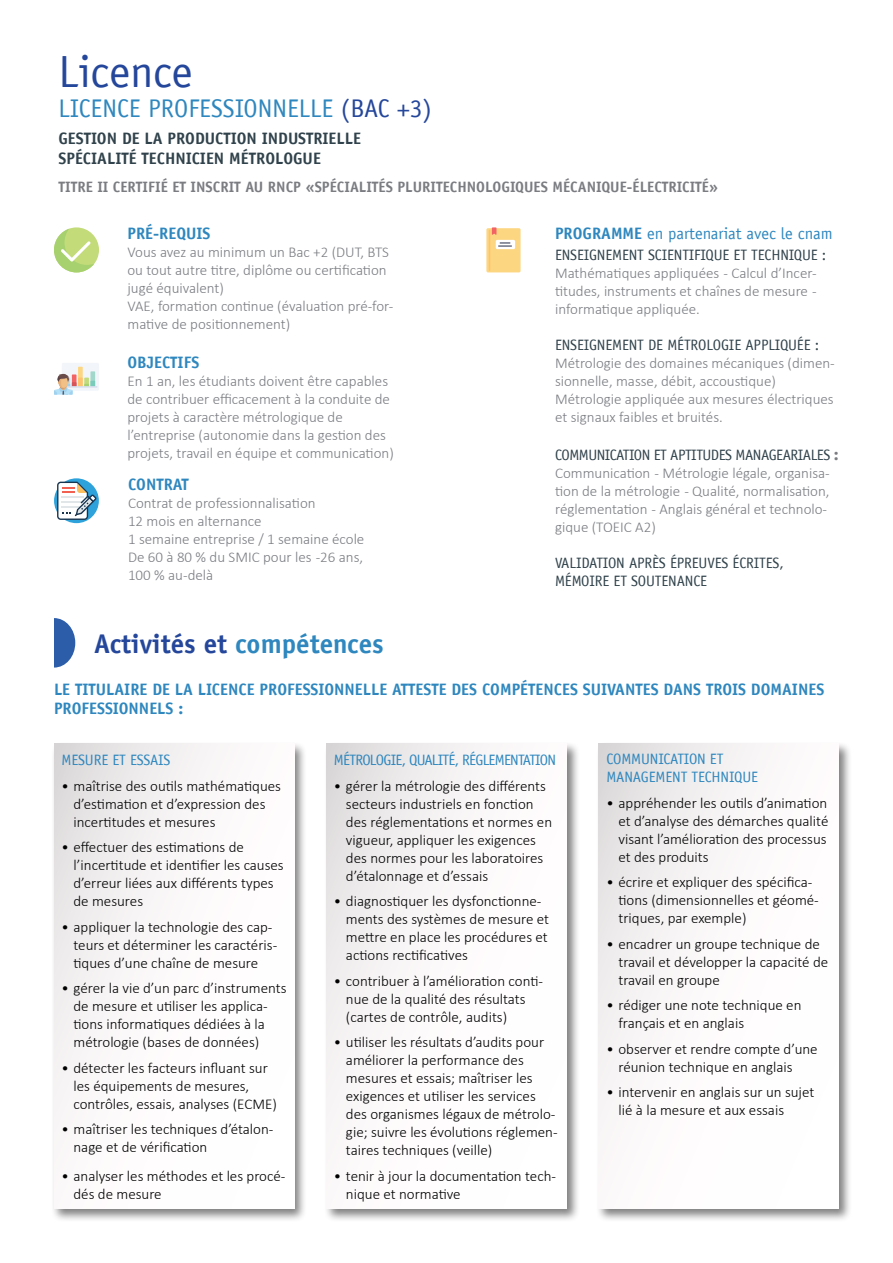
<style>
.page{position:relative;width:893px;height:1263px;background:#fff}
.page>*{position:absolute;margin:0;border:0;box-sizing:border-box;transform-origin:0 0}
.t1{font:45px "Officina Sans LT";color:#25479b}
.t2{font:700 27px "Officina Sans LT";color:#25479b}
.t3{font:25.5px "Officina Sans LT";color:#2e87be}
.t4{font:700 16.5px/19.8px "Officina Sans LT";color:#2e87be}
.t5{font:700 16.5px "Officina Sans LT";color:#30424b}
.t6{font:16.5px "Officina Sans LT";color:#2e87be}
.t7{font:300 15px/18px "Calibri";color:#000}
.t8{font:300 15px/18px "Calibri";color:#7a7c81}
.t9{font:15px "Officina Sans LT";letter-spacing:-.01em;color:#30424b}
.t10{font:700 15px "Officina Sans LT";color:#7a7c81}
.t11{font:15px "Officina Sans LT";letter-spacing:-.01em;color:#2e87be}
.t12{font:15px "Officina Sans LT";letter-spacing:-.035em;color:#30424b}
.t13{font:15px "Officina Sans LT";letter-spacing:-.05em;color:#2e87be}
.s1{color:#25479b}
.s2{font-weight:700}
.s3{font-weight:700;font-size:16.5px;color:#7a7c81}
.s4{color:#2e87be}
</style>
<div class="page">
<svg style="left:54px;top:478px;width:45px;height:45px"></svg>
<svg style="left:57px;top:482px;width:39px;height:38px"></svg>
<div style="left:54px;top:227px;width:45px;height:45px;background:#c3db79;border-radius:50%"></div>
<svg style="left:54px;top:229px;width:40px;height:43px"></svg>
<div style="left:62px;top:363px;width:37px;height:28px;background:#f2f5fa;border-radius:2px"></div>
<div style="left:78px;top:367px;width:5px;height:20px;background:#fdd681"></div>
<div style="left:78px;top:378px;width:5px;height:9px;background:#fdc36e"></div>
<div style="left:84px;top:378px;width:5px;height:9px;background:#c3db79"></div>
<div style="left:90px;top:371px;width:5px;height:16px;background:#a2d8cc"></div>
<svg style="left:84px;top:381px;width:11px;height:5px"></svg>
<hr style="left:63px;top:386px;width:34px;height:2px;background:#d7dfee">
<svg style="left:54px;top:374px;width:22px;height:21px"></svg>
<div style="left:486px;top:228px;width:35px;height:44px;background:#fdd681;border-radius:2px"></div>
<hr style="left:489px;top:230px;width:1px;height:41px;background:#fdc36e">
<div style="left:496px;top:240px;width:19px;height:9px;background:#fff;border-radius:2px"></div>
<svg style="left:498px;top:242px;width:14px;height:5px"></svg>
<svg style="left:492px;top:227px;width:4px;height:8px"></svg>
<div style="left:33px;top:618px;width:42px;height:49px;background:#2b5da9;border-radius:50%"></div>
<div style="left:27px;top:618px;width:27px;height:49px;background:#fff"></div>
<div style="left:51px;top:741px;width:256px;height:482px;background:#000;opacity:.5"></div>
<svg style="left:54px;top:744px;width:240px;height:465px"></svg>
<div style="left:323px;top:741px;width:257px;height:482px;background:#000;opacity:.5"></div>
<svg style="left:326px;top:744px;width:240px;height:465px"></svg>
<div style="left:596px;top:741px;width:256px;height:482px;background:#000;opacity:.5"></div>
<svg style="left:599px;top:744px;width:240px;height:465px"></svg>
<p class="t1" style="left:58px;top:45px;width:136px">Licence</p>
<p class="t3" style="left:58px;top:94px;width:375px">LICENCE PROFESSIONNELLE <span class="s1">(BAC +3)</span></p>
<p class="t5" style="left:58px;top:129px;width:304px">GESTION DE LA PRODUCTION INDUSTRIELLE</p>
<p class="t5" style="left:58px;top:148px;width:264px">SPÉCIALITÉ TECHNICIEN MÉTROLOGUE</p>
<p class="t10" style="left:58px;top:177px;width:661px">TITRE II CERTIFIÉ ET INSCRIT AU RNCP «SPÉCIALITÉS PLURITECHNOLOGIQUES MÉCANIQUE-ÉLECTRICITÉ»</p>
<p class="t4" style="left:128px;top:224px;width:84px">PRÉ-REQUIS</p>
<p class="t8" style="left:128px;top:243px;width:263px">Vous avez au minimum un Bac +2 (DUT, BTS ou tout autre titre, diplôme ou certification jugé équivalent)</p>
<p class="t8" style="left:128px;top:297px;width:267px">VAE, formation continue (évaluation pré-for&shy;mative de positionnement)</p>
<p class="t6" style="left:555px;top:224px;width:279px"><span class="s2">PROGRAMME</span> en partenariat avec le cnam</p>
<p class="t9" style="left:555px;top:247px;width:273px">ENSEIGNEMENT SCIENTIFIQUE ET TECHNIQUE :</p>
<p class="t8" style="left:555px;top:264px;width:263px;text-align:justify">Mathématiques appliquées - Calcul d’Incer&shy;titudes, instruments et chaînes de mesure - informatique appliquée.</p>
<p class="t9" style="left:555px;top:337px;width:266px">ENSEIGNEMENT DE MÉTROLOGIE APPLIQUÉE :</p>
<p class="t8" style="left:555px;top:354px;width:281px">Métrologie des domaines mécaniques (dimen&shy;sionnelle, masse, débit, accoustique)</p>
<p class="t8" style="left:555px;top:390px;width:280px">Métrologie appliquée aux mesures électriques et signaux faibles et bruités.</p>
<p class="t12" style="left:555px;top:446px;width:285px">COMMUNICATION ET APTITUDES MANAGEARIALES <span class="s3">:</span></p>
<p class="t8" style="left:555px;top:464px;width:276px">Communication - Métrologie légale, organisa&shy;tion de la métrologie - Qualité, normalisation, réglementation - Anglais général et technolo&shy;gique (TOEIC A2)</p>
<p class="t9" style="left:555px;top:554px;width:230px">VALIDATION APRÈS ÉPREUVES ÉCRITES,</p>
<p class="t9" style="left:555px;top:572px;width:154px">MÉMOIRE ET SOUTENANCE</p>
<p class="t4" style="left:128px;top:352px;width:73px">OBJECTIFS</p>
<p class="t8" style="left:128px;top:372px;width:264px">En 1 an, les étudiants doivent être capables de contribuer efficacement à la conduite de projets à caractère métrologique de</p>
<p class="t8" style="left:128px;top:426px;width:268px">l’entreprise (autonomie dans la gestion des projets, travail en équipe et communication)</p>
<p class="t4" style="left:128px;top:474px;width:62px">CONTRAT</p>
<p class="t8" style="left:128px;top:494px;width:189px">Contrat de professionnalisation</p>
<p class="t8" style="left:128px;top:512px;width:135px">12 mois en alternance</p>
<p class="t8" style="left:128px;top:530px;width:238px">1 semaine entreprise / 1 semaine école</p>
<p class="t8" style="left:128px;top:548px;width:237px">De 60 à 80 % du SMIC pour les -26 ans,</p>
<p class="t8" style="left:128px;top:566px;width:87px">100 % au-delà</p>
<p class="t2" style="left:94px;top:626px;width:291px">Activités et <span class="s4">compétences</span></p>
<p class="t4" style="left:54px;top:679px;width:772px">LE TITULAIRE DE LA LICENCE PROFESSIONNELLE ATTESTE DES COMPÉTENCES SUIVANTES DANS TROIS DOMAINES<br>PROFESSIONNELS :</p>
<p class="t11" style="left:62px;top:751px;width:110px">MESURE ET ESSAIS</p>
<p class="t7" style="left:74px;top:776px;width:209px;text-indent:-12px">• maîtrise des outils mathématiques d’estimation et d’expression des incertitudes et mesures</p>
<p class="t7" style="left:74px;top:838px;width:212px;text-indent:-12px">• effectuer des estimations de l’incertitude et identifier les causes d’erreur liées aux différents types de mesures</p>
<p class="t7" style="left:74px;top:917px;width:205px;text-indent:-12px">• appliquer la technologie des cap&shy;teurs et déterminer les caractéris&shy;tiques d’une chaîne de mesure</p>
<p class="t7" style="left:74px;top:979px;width:215px;text-indent:-12px">• gérer la vie d’un parc d’instruments de mesure et utiliser les applica&shy;tions informatiques dédiées à la métrologie (bases de données)</p>
<p class="t7" style="left:74px;top:1058px;width:205px;text-indent:-12px">• détecter les facteurs influant sur les équipements de mesures, contrôles, essais, analyses (ECME)</p>
<p class="t7" style="left:74px;top:1120px;width:201px;text-indent:-12px">• maîtriser les techniques d’étalon&shy;nage et de vérification</p>
<p class="t7" style="left:74px;top:1166px;width:213px;text-indent:-12px">• analyser les méthodes et les procé&shy;dés de mesure</p>
<p class="t13" style="left:334px;top:751px;width:224px">MÉTROLOGIE, QUALITÉ, RÉGLEMENTATION</p>
<p class="t7" style="left:346px;top:776px;width:208px;text-indent:-12px">• gérer la métrologie des différents secteurs industriels en fonction des réglementations et normes en vigueur, appliquer les exigences des normes pour les laboratoires d’étalonnage et d’essais</p>
<p class="t7" style="left:346px;top:892px;width:205px;text-indent:-12px">• diagnostiquer les dysfonctionne&shy;ments des systèmes de mesure et mettre en place les procédures et actions rectificatives</p>
<p class="t7" style="left:346px;top:971px;width:199px;text-indent:-12px">• contribuer à l’amélioration conti&shy;nue de la qualité des résultats (cartes de contrôle, audits)</p>
<p class="t7" style="left:346px;top:1033px;width:213px;text-indent:-12px">• utiliser les résultats d’audits pour améliorer la performance des mesures et essais; maîtriser les exigences et utiliser les services des organismes légaux de métrolo&shy;gie; suivre les évolutions réglemen&shy;taires techniques (veille)</p>
<p class="t7" style="left:346px;top:1166px;width:212px;text-indent:-12px">• tenir à jour la documentation tech&shy;nique et normative</p>
<p class="t11" style="left:606px;top:750px;width:118px">COMMUNICATION ET</p>
<p class="t11" style="left:606px;top:768px;width:153px">MANAGEMENT TECHNIQUE</p>
<p class="t7" style="left:618px;top:794px;width:211px;text-align:justify;text-indent:-12px">• appréhender les outils d’animation et d’analyse des démarches qualité visant l’amélioration des processus et des produits</p>
<p class="t7" style="left:618px;top:873px;width:202px;text-indent:-12px">• écrire et expliquer des spécifica&shy;tions (dimensionnelles et géomé&shy;triques, par exemple)</p>
<p class="t7" style="left:618px;top:935px;width:211px;text-indent:-12px">• encadrer un groupe technique de travail et développer la capacité de travail en groupe</p>
<p class="t7" style="left:618px;top:996px;width:185px;text-indent:-12px">• rédiger une note technique en français et en anglais</p>
<p class="t7" style="left:618px;top:1040px;width:201px;text-indent:-12px">• observer et rendre compte d’une réunion technique en anglais</p>
<p class="t7" style="left:618px;top:1083px;width:197px;text-indent:-12px">• intervenir en anglais sur un sujet lié à la mesure et aux essais</p>
</div>
